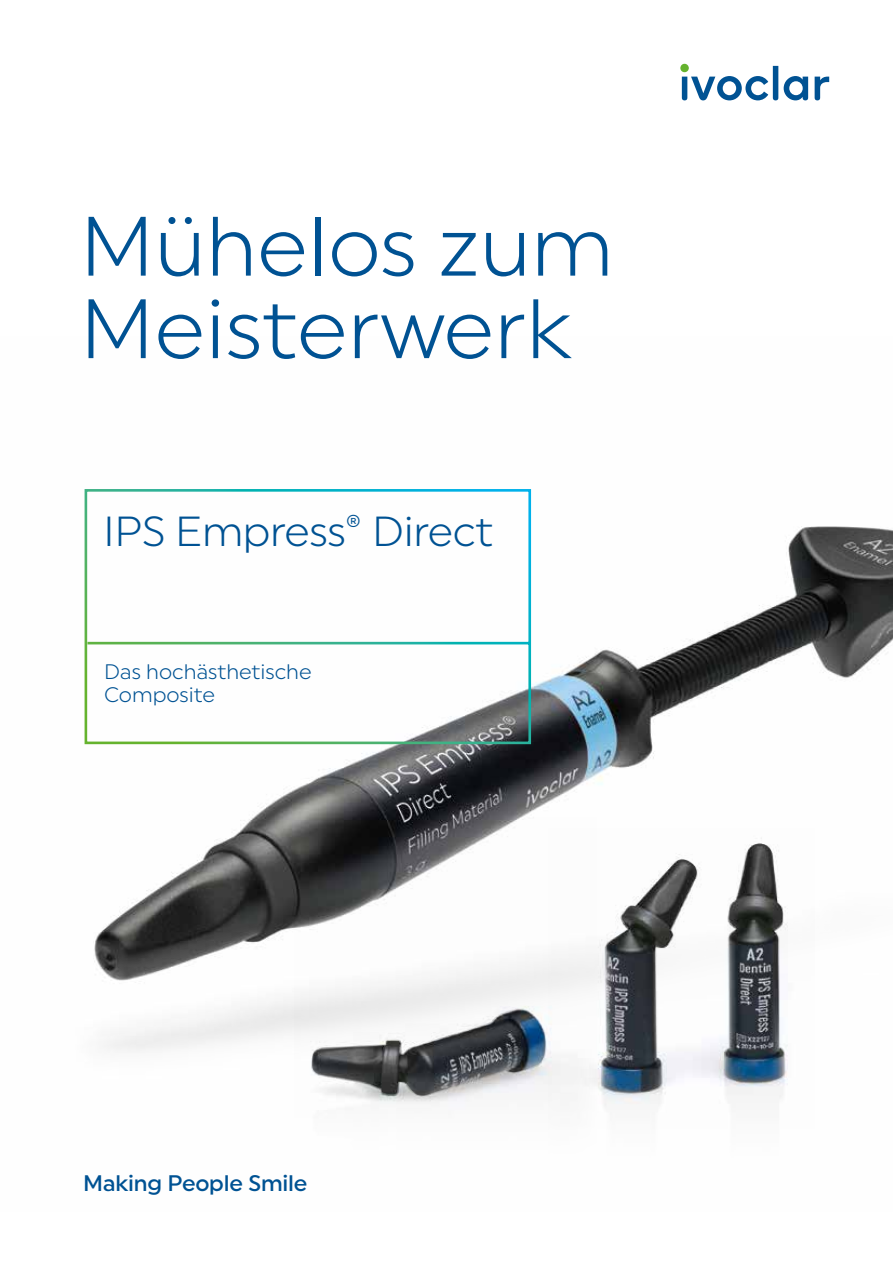
<style>
.page{position:relative;width:893px;height:1263px;background:#fff}
.page>*{position:absolute;margin:0;border:0;box-sizing:border-box;transform-origin:0 0}
.t1{font:84px/82.5px "Uniform Pro Ivoclar Lgt";color:#005293}
.t2{font:42px "Uniform Pro Ivoclar Lgt";letter-spacing:-.01em;color:#005293}
.t3{font:500 22.5px "Uniform Pro Ivoclar";letter-spacing:-.01em;color:#005293}
.t4{font:21px/22.5px "Uniform Pro Ivoclar Lgt";color:#005293}
</style>
<div class="page">
<img style="left:94px;top:526px;width:799px;height:526px">
<img style="left:597px;top:829px;width:217px;height:278px">
<img style="left:602px;top:843px;width:182px;height:250px">
<img style="left:295px;top:818px;width:302px;height:286px">
<img style="left:312px;top:1008px;width:233px;height:87px">
<svg style="left:84px;top:489px;width:448px;height:256px"></svg>
<svg style="left:680px;top:64px;width:9px;height:8px"></svg>
<svg style="left:682px;top:66px;width:147px;height:34px"></svg>
<h1 class="t1" style="left:80px;top:204px;width:535px">Mühelos zum<br>Meisterwerk</h1>
<h2 class="t2" style="left:103px;top:507px;width:391px">IPS Empress<sup>®</sup> Direct</h2>
<p class="t4" style="left:104px;top:660px;width:209px">Das hochästhetische<br>Composite</p>
<p class="t3" style="left:83px;top:1170px;width:226px">Making People Smile</p>
</div>
